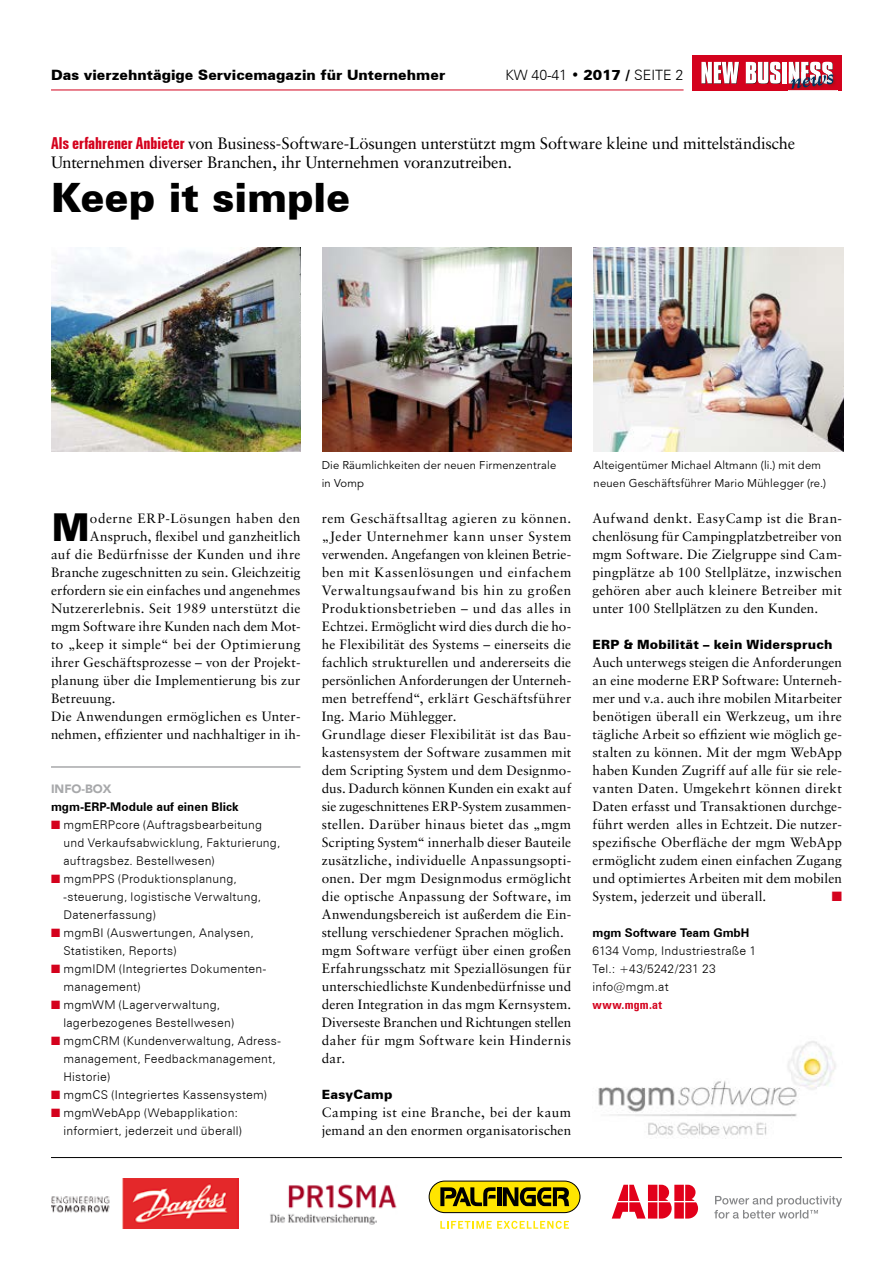
<style>
.page{position:relative;width:893px;height:1263px;background:#fff}
.page>*{position:absolute;margin:0;border:0;box-sizing:border-box;transform-origin:0 0}
.t1{font:900 40.5px "Zurich BT";letter-spacing:-.005em;color:#000}
.t2{font:900 38.55px "Zurich BT";color:#000}
.t3{font:16.5px/19.5px "Sabon LT Std";letter-spacing:-.015em;color:#000}
.t4{font:900 14.25px "Zurich BT";color:#000}
.t5{font:300 14.25px "Zurich BT";color:#000}
.t6{font:13.5px/18px "Sabon LT Std";letter-spacing:.015em;color:#000}
.t7{font:13.5px "Sabon LT Std";letter-spacing:.04em;color:#000}
.t8{font:13.5px "Zapf Dingbats Std";color:#d4021d}
.t9{font:900 12.75px "Zurich BT";letter-spacing:.015em;color:#000}
.t10{font:300 12px/18px "Zurich BT";letter-spacing:.02em;color:#000}
.t11{font:700 12px "Zurich BT";color:#000}
.t12{font:700 condensed 12px "Zurich BT";letter-spacing:.025em;color:#d4021d}
.t13{font:900 12px "Avenir LT Std";color:#a7a8aa}
.t14{font:11.25px/18px "Avenir LT Std";letter-spacing:.015em;color:#000}
.s1{font-weight:900}
.s2{font-family:"Zurich BT";font-weight:700;font-stretch:extra-condensed;color:#d4021d}
.s3{color:#d4021d}
</style>
<div class="page">
<hr style="left:51px;top:90px;width:633px;height:1px;background:#d4021d">
<div style="left:692px;top:55px;width:150px;height:35px;background:#d4021d"></div>
<hr style="left:783px;top:62px;width:4px;height:22px;background:#fff">
<svg style="left:701px;top:62px;width:38px;height:22px"></svg>
<svg style="left:746px;top:62px;width:35px;height:22px"></svg>
<div style="left:782px;top:62px;width:5px;height:21px;background:#fff"></div>
<img style="left:788px;top:72px;width:48px;height:18px">
<svg style="left:789px;top:62px;width:44px;height:27px"></svg>
<hr style="left:51px;top:1157px;width:791px;height:1px;background:#000">
<svg style="left:714px;top:1196px;width:128px;height:22px"></svg>
<svg style="left:612px;top:1185px;width:86px;height:33px"></svg>
<img style="left:270px;top:1184px;width:127px;height:41px">
<svg style="left:429px;top:1180px;width:151px;height:33px"></svg>
<svg style="left:440px;top:1221px;width:129px;height:8px"></svg>
<img style="left:51px;top:1178px;width:187px;height:51px">
<img style="left:598px;top:1041px;width:238px;height:98px">
<img style="left:322px;top:248px;width:250px;height:203px">
<img style="left:51px;top:248px;width:249px;height:203px">
<img style="left:594px;top:248px;width:249px;height:203px">
<hr style="left:51px;top:766px;width:249px;height:2px;background:#a7a8aa">
<p class="t4" style="left:51px;top:66px;width:396px">Das vierzehntägige Servicemagazin für Unternehmer</p>
<p class="t5" style="left:506px;top:66px;width:179px">KW 40-41 • <span class="s1">2017 /</span> SEITE 2</p>
<p class="t3" style="left:51px;top:133px;width:746px"><span class="s2">Als erfahrener Anbieter</span> von Business-Software-Lösungen unterstützt mgm Software kleine und mittelständische<br>Unternehmen diverser Branchen, ihr Unternehmen voranzutreiben.</p>
<h1 class="t1" style="left:51px;top:173px;width:301px">Keep it simple</h1>
<h2 class="t2" style="left:52px;top:504px;width:39px">M</h2>
<p class="t7" style="left:90px;top:510px;width:212px">oderne ERP-Lösungen haben den</p>
<p class="t6" style="left:90px;top:527px;width:212px">Anspruch, flexibel und ganzheitlich</p>
<p class="t6" style="left:51px;top:545px;width:251px">auf die Bedürfnisse der Kunden und ihre</p>
<p class="t6" style="left:51px;top:563px;width:251px">Branche zugeschnitten zu sein. Gleichzeitig</p>
<p class="t6" style="left:51px;top:581px;width:251px">erfordern sie ein einfaches und angenehmes</p>
<p class="t6" style="left:51px;top:599px;width:251px">Nutzererlebnis. Seit 1989 unterstützt die</p>
<p class="t6" style="left:51px;top:617px;width:251px">mgm Software ihre Kunden nach dem Mot-</p>
<p class="t6" style="left:51px;top:635px;width:251px">to „keep it simple“ bei der Optimierung</p>
<p class="t6" style="left:51px;top:653px;width:251px">ihrer Geschäftsprozesse – von der Projekt-</p>
<p class="t6" style="left:51px;top:671px;width:251px">planung über die Implementierung bis zur</p>
<p class="t6" style="left:51px;top:689px;width:66px">Betreuung.</p>
<p class="t6" style="left:51px;top:707px;width:251px">Die Anwendungen ermöglichen es Unter-</p>
<p class="t6" style="left:51px;top:725px;width:251px">nehmen, effizienter und nachhaltiger in ih-</p>
<p class="t13" style="left:51px;top:782px;width:62px">INFO-BOX</p>
<p class="t11" style="left:51px;top:800px;width:189px">mgm-ERP-Module auf einen Blick</p>
<p class="t10" style="left:63px;top:816px;width:218px;text-indent:-12px"><span class="s3">■</span> mgmERPcore (Auftragsbearbeitung und Verkaufsabwicklung, Fakturierung, auftragsbez. Bestellwesen)</p>
<p class="t10" style="left:63px;top:870px;width:199px;text-indent:-12px"><span class="s3">■</span> mgmPPS (Produktionsplanung, -steuerung, logistische Verwaltung,<br>Datenerfassung)</p>
<p class="t10" style="left:63px;top:924px;width:192px;text-indent:-12px"><span class="s3">■</span> mgmBI (Auswertungen, Analysen,<br>Statistiken, Reports)</p>
<p class="t10" style="left:63px;top:960px;width:204px;text-indent:-12px"><span class="s3">■</span> mgmIDM (Integriertes Dokumenten&shy;management)</p>
<p class="t10" style="left:63px;top:996px;width:172px;text-indent:-12px"><span class="s3">■</span> mgmWM (Lagerverwaltung, lagerbezogenes Bestellwesen)</p>
<p class="t10" style="left:63px;top:1032px;width:218px;text-indent:-12px"><span class="s3">■</span> mgmCRM (Kundenverwaltung, Adress&shy;management, Feedbackmanagement,<br>Historie)</p>
<p class="t10" style="left:51px;top:1086px;width:217px"><span class="s3">■</span> mgmCS (Integriertes Kassensystem)</p>
<p class="t10" style="left:51px;top:1104px;width:192px;text-align:right"><span class="s3">■</span> mgmWebApp (Webapplikation: informiert, jederzeit und überall)</p>
<p class="t14" style="left:322px;top:457px;width:236px">Die Räumlichkeiten der neuen Firmenzentrale in Vomp</p>
<p class="t6" style="left:322px;top:509px;width:251px">rem Geschäftsalltag agieren zu können. „Jeder Unternehmer kann unser System verwenden. Angefangen von kleinen Betrie&shy;ben mit Kassenlösungen und einfachem Verwaltungsaufwand bis hin zu großen Produktionsbetrieben – und das alles in Echtzei. Ermöglicht wird dies durch die ho&shy;he Flexibilität des Systems – einerseits die fachlich strukturellen und andererseits die persönlichen Anforderungen der Unterneh&shy;men betreffend“, erklärt Geschäftsführer Ing. Mario Mühlegger.<br>Grundlage dieser Flexibilität ist das Bau&shy;kastensystem der Software zusammen mit dem Scripting System und dem Designmo&shy;dus. Dadurch können Kunden ein exakt auf sie zugeschnittenes ERP-System zusammen&shy;stellen. Darüber hinaus bietet das „mgm Scripting System“ innerhalb dieser Bauteile zusätzliche, individuelle Anpassungsopti&shy;onen. Der mgm Designmodus ermöglicht die optische Anpassung der Software, im Anwendungsbereich ist außerdem die Ein&shy;stellung verschiedener Sprachen möglich. mgm Software verfügt über einen großen Erfahrungsschatz mit Speziallösungen für unterschiedlichste Kundenbedürfnisse und deren Integration in das mgm Kernsystem.<br>Diverseste Branchen und Richtungen stellen daher für mgm Software kein Hindernis dar.</p>
<p class="t9" style="left:322px;top:1087px;width:72px">EasyCamp</p>
<p class="t6" style="left:322px;top:1103px;width:251px">Camping ist eine Branche, bei der kaum jemand an den enormen organisatorischen</p>
<p class="t14" style="left:594px;top:457px;width:234px">Alteigentümer Michael Altmann (li.) mit dem neuen Geschäftsführer Mario Mühlegger (re.)</p>
<p class="t6" style="left:592px;top:509px;width:251px;text-align:justify">Aufwand denkt. EasyCamp ist die Bran&shy;chenlösung für Campingplatzbetreiber von mgm Software. Die Zielgruppe sind Cam&shy;pingplätze ab 100 Stellplätze, inzwischen gehören aber auch kleinere Betreiber mit unter 100 Stellplätzen zu den Kunden.</p>
<p class="t9" style="left:592px;top:637px;width:242px">ERP &amp; Mobilität – kein Widerspruch</p>
<p class="t6" style="left:592px;top:653px;width:251px;text-align:justify">Auch unterwegs steigen die Anforderungen an eine moderne ERP Software: Unterneh&shy;mer und v.a. auch ihre mobilen Mitarbeiter benötigen überall ein Werkzeug, um ihre tägliche Arbeit so effizient wie möglich ge&shy;stalten zu können. Mit der mgm WebApp haben Kunden Zugriff auf alle für sie rele&shy;vanten Daten. Umgekehrt können direkt Daten erfasst und Transaktionen durchge&shy;führt werden alles in Echtzeit. Die nutzer&shy;spezifische Oberfläche der mgm WebApp ermöglicht zudem einen einfachen Zugang und optimiertes Arbeiten mit dem mobilen System, jederzeit und überall.</p>
<p class="t8" style="left:832px;top:890px;width:12px">■</p>
<p class="t11" style="left:592px;top:926px;width:159px">mgm Software Team GmbH</p>
<p class="t10" style="left:592px;top:942px;width:165px">6134 Vomp, Industriestraße 1<br>Tel.: +43/5242/231 23 info@mgm.at</p>
<p class="t12" style="left:592px;top:998px;width:71px">www.mgm.at</p>
</div>
